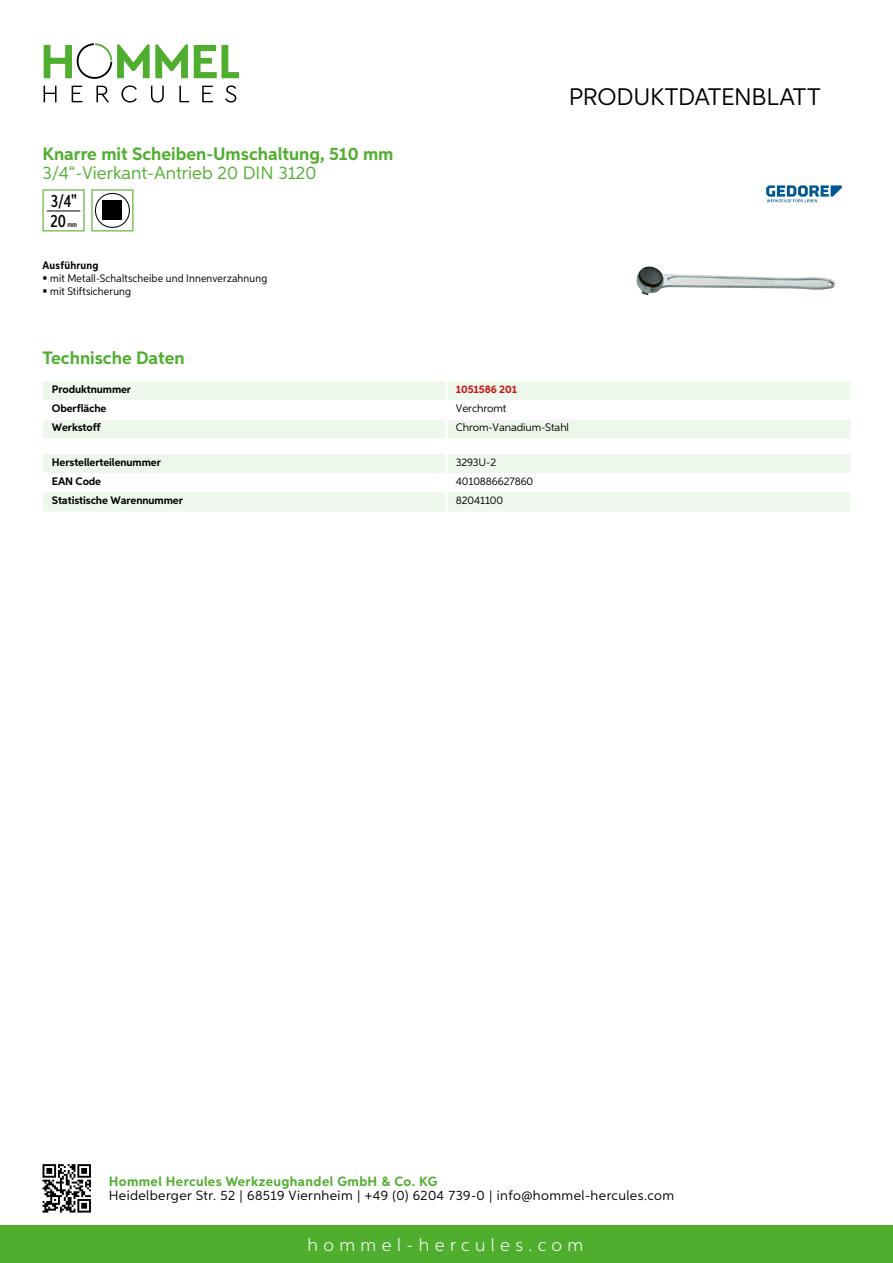
<style>
.page{position:relative;width:893px;height:1263px;background:#fff}
.page>*{position:absolute;margin:0;border:0;box-sizing:border-box;transform-origin:0 0}
.t1{font:24px "Aspira";letter-spacing:-.01em;color:#000}
.t2{font:700 18px "Aspira";color:#50ae2f}
.t3{font:18px "Aspira";color:#50ae2f}
.t4{font:300 18px "Aspira";letter-spacing:.3em;color:#fff}
.t5{font:500 17.85px/20.4px "Aspira XX Nar";color:#000}
.t6{font:13.5px "Aspira";letter-spacing:.03em;color:#000}
.t7{font:700 13.5px "Aspira";letter-spacing:.03em;color:#50ae2f}
.t8{font:700 10.95px "Aspira";letter-spacing:-.01em;color:#000}
.t9{font:10.95px/12.8px "Aspira Nar";letter-spacing:.015em;color:#000}
.t10{font:10.95px "Aspira";letter-spacing:-.01em;color:#000}
.t11{font:700 10.95px "Aspira";letter-spacing:-.01em;color:#cd1013}
.t12{font:700 10.95px "Aspira Nar";letter-spacing:.02em;color:#000}
.t13{font:500 7.35px "Aspira XX Nar";color:#000}
</style>
<div class="page">
<div style="left:0;top:1226px;width:893px;height:37px;background:#50ae2f"></div>
<svg style="left:43px;top:1164px;width:48px;height:48px"></svg>
<svg style="left:194px;top:45px;width:45px;height:33px"></svg>
<svg style="left:44px;top:43px;width:144px;height:36px"></svg>
<svg style="left:44px;top:86px;width:13px;height:16px"></svg>
<svg style="left:72px;top:86px;width:10px;height:16px"></svg>
<svg style="left:96px;top:86px;width:13px;height:16px"></svg>
<svg style="left:121px;top:85px;width:16px;height:18px"></svg>
<svg style="left:151px;top:86px;width:13px;height:17px"></svg>
<svg style="left:179px;top:86px;width:10px;height:16px"></svg>
<svg style="left:202px;top:86px;width:11px;height:16px"></svg>
<svg style="left:225px;top:85px;width:11px;height:18px"></svg>
<svg style="left:43px;top:381px;width:807px;height:58px"></svg>
<hr style="left:445px;top:419px;width:3px;height:20px;background:#fff">
<svg style="left:43px;top:454px;width:807px;height:57px"></svg>
<hr style="left:445px;top:492px;width:3px;height:19px;background:#fff">
<svg style="left:43px;top:189px;width:42px;height:42px"></svg>
<hr style="left:47px;top:211px;width:33px;height:1px;background:#000">
<svg style="left:91px;top:189px;width:42px;height:42px"></svg>
<div style="left:103px;top:201px;width:19px;height:19px;background:#000"></div>
<img style="left:636px;top:266px;width:199px;height:29px">
<svg style="left:766px;top:185px;width:76px;height:17px"></svg>
<h2 class="t2" style="left:43px;top:142px;width:352px">Knarre mit Scheiben-Umschaltung, 510 mm</h2>
<h2 class="t3" style="left:43px;top:162px;width:275px">3/4“-Vierkant-Antrieb 20 DIN 3120</h2>
<h3 class="t5" style="left:50px;top:191px;width:28px">3/4"<br>20</h3>
<p class="t13" style="left:67px;top:220px;width:11px">mm</p>
<p class="t12" style="left:43px;top:259px;width:58px">Ausführung</p>
<p class="t9" style="left:50px;top:272px;width:219px">mit Metall-Schaltscheibe und Innenverzahnung mit Stiftsicherung</p>
<h1 class="t1" style="left:569px;top:82px;width:253px">Produktdatenblatt</h1>
<h2 class="t2" style="left:43px;top:347px;width:144px">Technische Daten</h2>
<p class="t8" style="left:52px;top:383px;width:81px">Produktnummer</p>
<p class="t11" style="left:456px;top:383px;width:63px">1051586 201</p>
<p class="t8" style="left:52px;top:402px;width:56px">Oberfläche</p>
<p class="t10" style="left:456px;top:402px;width:52px">Verchromt</p>
<p class="t8" style="left:52px;top:421px;width:50px">Werkstoff</p>
<p class="t10" style="left:456px;top:421px;width:115px">Chrom-Vanadium-Stahl</p>
<p class="t8" style="left:52px;top:455px;width:111px">Herstellerteilenummer</p>
<p class="t10" style="left:456px;top:455px;width:42px">3293U -2</p>
<p class="t8" style="left:52px;top:475px;width:51px">EAN Code</p>
<p class="t10" style="left:456px;top:475px;width:79px">4010886627860</p>
<p class="t8" style="left:52px;top:494px;width:132px">Statistische Warennummer</p>
<p class="t10" style="left:456px;top:494px;width:49px">82041100</p>
<p class="t7" style="left:109px;top:1172px;width:330px">Hommel Hercules Werkzeughandel GmbH &amp; Co. KG</p>
<p class="t6" style="left:109px;top:1187px;width:567px">Heidelberger Str. 52 | 68519 Viernheim | +49 (0) 6204 739-0 | info@hommel-hercules.com</p>
<h2 class="t4" style="left:307px;top:1234px;width:277px">hommel-hercules.com</h2>
</div>
